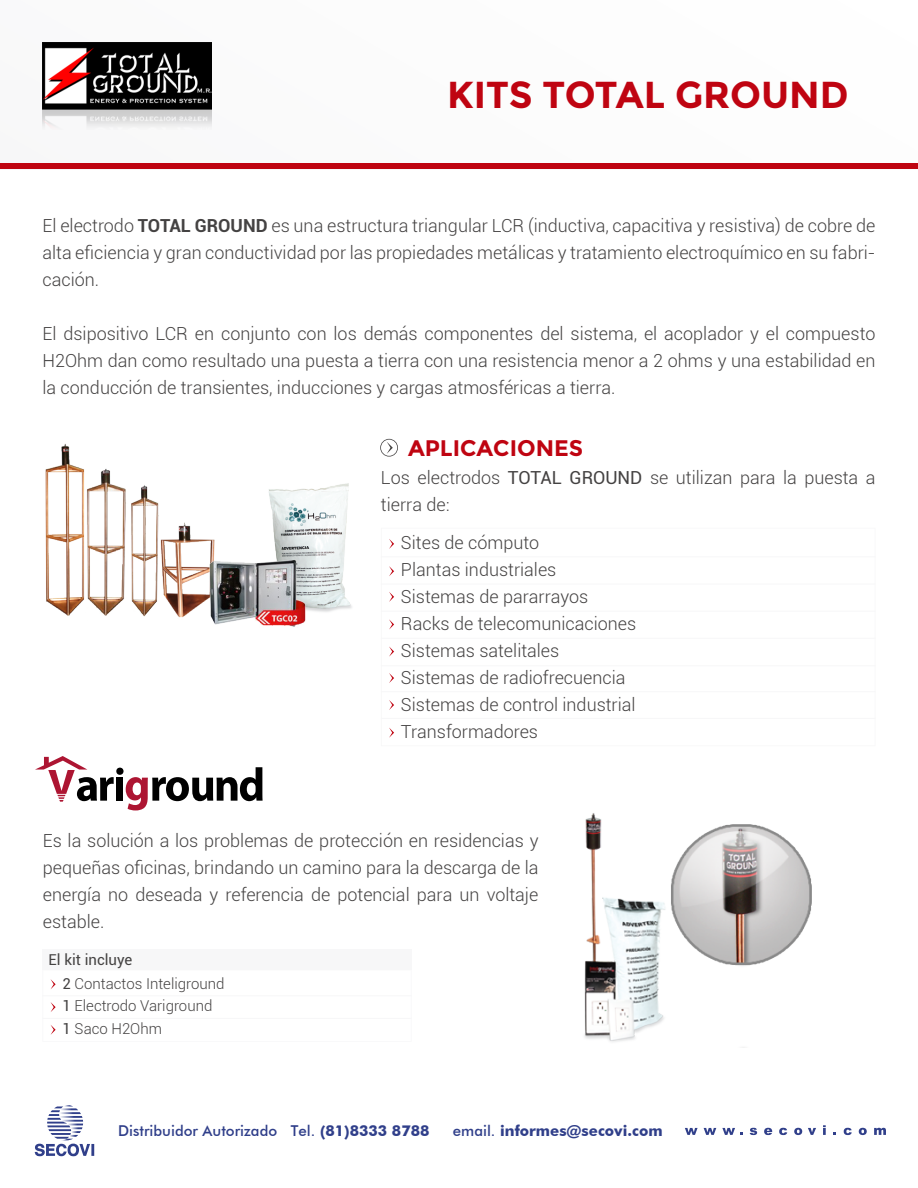
<style>
.page{position:relative;width:918px;height:1188px;background:#fff}
.page>*{position:absolute;margin:0;border:0;box-sizing:border-box;transform-origin:0 0}
.t1{font:700 37.5px "Montserrat";color:#bf0411}
.t2{font:700 22.5px "Montserrat";color:#bf0411}
.t3{font:300 18px/27px "Roboto";color:#444242;text-align:justify}
.t4{font:300 15px/22.4px "Roboto";color:#444242}
.t5{font:500 15px "Futura BT";color:#303f8a}
.t6{font:700 15px "Futura BT";color:#303f8a}
.t7{font:15px "Roboto";color:#444242}
.s1{font-weight:700}
.s2{font-weight:400}
.s3{font-weight:500}
</style>
<div class="page">
<div style="left:0;top:164px;width:918px;height:5px;background:#bf0411"></div>
<img style="left:43px;top:43px;width:168px;height:86px">
<svg style="left:35px;top:1105px;width:59px;height:51px"></svg>
<svg style="left:685px;top:1128px;width:13px;height:7px"></svg>
<svg style="left:704px;top:1128px;width:12px;height:7px"></svg>
<svg style="left:722px;top:1128px;width:21px;height:7px"></svg>
<svg style="left:750px;top:1128px;width:7px;height:7px"></svg>
<svg style="left:764px;top:1128px;width:8px;height:7px"></svg>
<svg style="left:779px;top:1128px;width:8px;height:7px"></svg>
<svg style="left:794px;top:1128px;width:8px;height:7px"></svg>
<svg style="left:808px;top:1128px;width:8px;height:7px"></svg>
<svg style="left:823px;top:1125px;width:3px;height:10px"></svg>
<svg style="left:844px;top:1128px;width:8px;height:7px"></svg>
<svg style="left:859px;top:1128px;width:8px;height:7px"></svg>
<svg style="left:874px;top:1128px;width:12px;height:7px"></svg>
<hr style="left:381px;top:557px;width:494px;height:1px;background:#f7f7f8">
<hr style="left:381px;top:584px;width:494px;height:1px;background:#f7f7f8">
<hr style="left:381px;top:611px;width:494px;height:1px;background:#f7f7f8">
<hr style="left:381px;top:638px;width:494px;height:1px;background:#f7f7f8">
<hr style="left:381px;top:665px;width:494px;height:1px;background:#f7f7f8">
<hr style="left:381px;top:691px;width:494px;height:1px;background:#f7f7f8">
<hr style="left:381px;top:718px;width:494px;height:1px;background:#f7f7f8">
<svg style="left:380px;top:439px;width:18px;height:18px"></svg>
<img style="left:269px;top:483px;width:83px;height:129px">
<img style="left:162px;top:522px;width:53px;height:96px">
<img style="left:45px;top:443px;width:36px;height:173px">
<img style="left:208px;top:559px;width:98px;height:68px">
<img style="left:81px;top:468px;width:45px;height:148px">
<img style="left:131px;top:485px;width:31px;height:132px">
<div style="left:116px;top:778px;width:7px;height:23px;background:#000"></div>
<div style="left:116px;top:768px;width:8px;height:7px;background:#000;border-radius:50%"></div>
<svg style="left:126px;top:767px;width:137px;height:43px"></svg>
<svg style="left:35px;top:756px;width:79px;height:46px"></svg>
<div style="left:42px;top:949px;width:370px;height:21px;background:#f7f7f8"></div>
<hr style="left:42px;top:995px;width:370px;height:1px;background:#f7f7f8">
<hr style="left:42px;top:1018px;width:370px;height:1px;background:#f7f7f8">
<img style="left:584px;top:813px;width:228px;height:235px">
<h1 class="t1" style="left:447px;top:72px;width:403px">KITS TOTAL GROUND</h1>
<p class="t3" style="left:43px;top:212px;width:834px">El electrodo <span class="s1">TOTAL GROUND</span> es una estructura triangular LCR (inductiva, capacitiva y resistiva) de cobre de alta eficiencia y gran conductividad por las propiedades metálicas y tratamiento electroquímico en su fabri&shy;cación.</p>
<p class="t3" style="left:43px;top:320px;width:834px">El dsipositivo LCR en conjunto con los demás componentes del sistema, el acoplador y el compuesto H2Ohm dan como resultado una puesta a tierra con una resistencia menor a 2 ohms y una estabilidad en la conducción de transientes, inducciones y cargas atmosféricas a tierra.</p>
<p class="t2" style="left:408px;top:434px;width:177px">APLICACIONES</p>
<p class="t3" style="left:381px;top:463px;width:496px">Los electrodos <span class="s2">TOTAL GROUND</span> se utilizan para la puesta a tierra de:</p>
<p class="t3" style="left:401px;top:529px;width:237px;text-align:left">Sites de cómputo<br>Plantas industriales<br>Sistemas de pararrayos<br>Racks de telecomunicaciones<br>Sistemas satelitales<br>Sistemas de radiofrecuencia<br>Sistemas de control industrial<br>Transformadores</p>
<p class="t3" style="left:43px;top:826px;width:497px">Es la solución a los problemas de protección en residencias y pequeñas oficinas, brindando un camino para la descarga de la energía no deseada y referencia de potencial para un voltaje estable.</p>
<p class="t7" style="left:49px;top:949px;width:85px">El kit incluye</p>
<p class="t4" style="left:63px;top:972px;width:163px"><span class="s2">2</span> Contactos Inteliground<br><span class="s2">1</span> Electrodo Variground<br><span class="s2">1</span> Saco H2Ohm</p>
<p class="t5" style="left:118px;top:1121px;width:313px">Distribuidor Autorizado Tel. <span class="s1">(81)8333 8788</span></p>
<p class="t6" style="left:453px;top:1121px;width:211px"><span class="s3">email.</span> informes@secovi.com</p>
</div>
